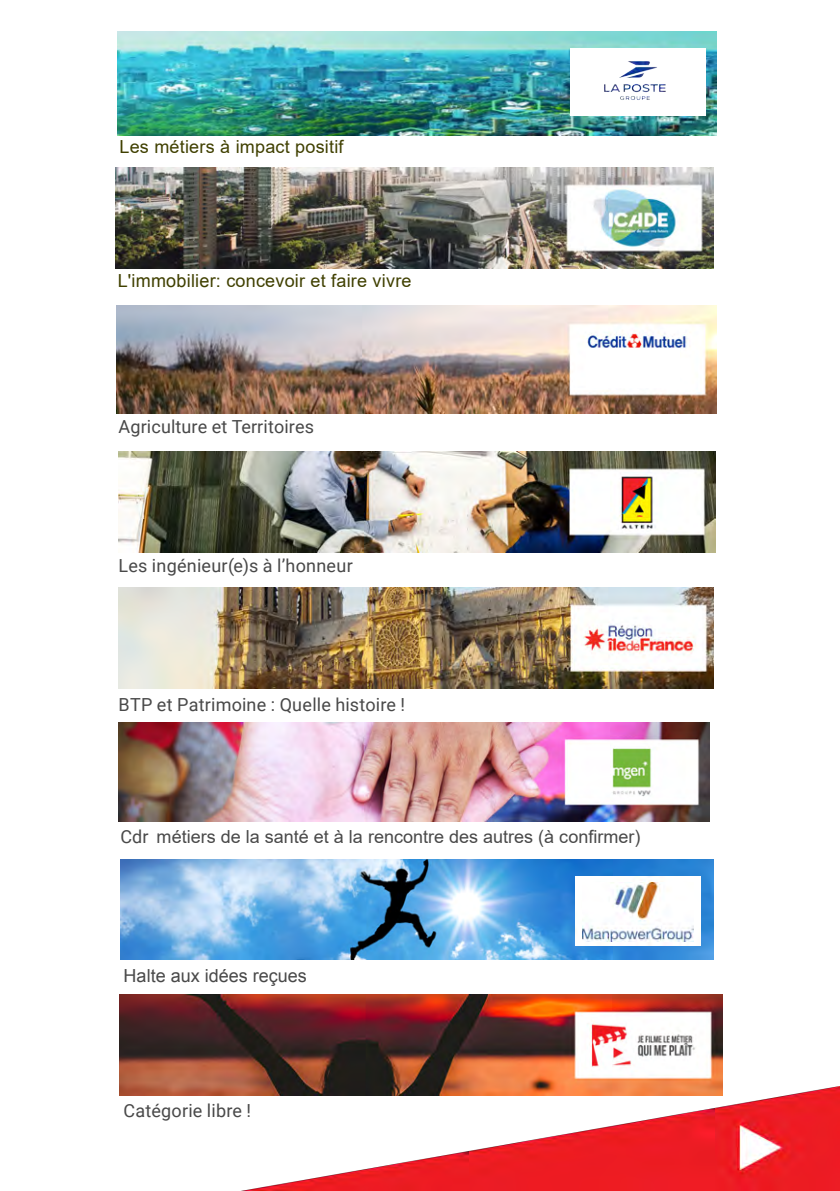
<style>
.page{position:relative;width:840px;height:1191px;background:#fff}
.page>*{position:absolute;margin:0;border:0;box-sizing:border-box;transform-origin:0 0}
.t1{font:18px "Roboto";letter-spacing:.01em;color:#494949}
.t2{font:18px "Arial";letter-spacing:.01em;color:#404000}
.t3{font:18px "Arial";color:#494949}
.t4{font:18px "Arial";color:#494949}
.s1{font-style:inherit}
.s2{font-family:"Roboto"}
</style>
<div class="page">
<img style="left:120px;top:994px;width:602px;height:101px">
<img style="left:118px;top:452px;width:597px;height:100px">
<img style="left:118px;top:587px;width:595px;height:102px">
<img style="left:223px;top:1086px;width:616px;height:105px">
<img style="left:120px;top:860px;width:593px;height:99px">
<img style="left:575px;top:876px;width:124px;height:69px">
<img style="left:582px;top:882px;width:111px;height:60px">
<img style="left:118px;top:722px;width:591px;height:99px">
<img style="left:116px;top:305px;width:600px;height:108px">
<img style="left:115px;top:168px;width:598px;height:100px">
<img style="left:586px;top:348px;width:93px;height:39px">
<img style="left:118px;top:31px;width:598px;height:104px">
<img style="left:570px;top:49px;width:134px;height:66px">
<img style="left:596px;top:53px;width:77px;height:54px">
<p class="t2" style="left:119px;top:135px;width:225px"><span class="s1">L</span>es métiers à impact positif</p>
<p class="t2" style="left:118px;top:269px;width:295px"><span class="s1">L'immobilier</span>: concevoir et faire vivre</p>
<p class="t1" style="left:118px;top:414px;width:197px">Agriculture et Territoires</p>
<p class="t1" style="left:118px;top:553px;width:235px">Les ingénieur(e)s à l’honneur</p>
<p class="t1" style="left:118px;top:691px;width:288px">BTP et Patrimoine : Quelle histoire !</p>
<p class="t3" style="left:120px;top:824px;width:521px"><span class="s2">Cdr</span> métiers de la santé et à la rencontre des autres (à confirmer)</p>
<p class="t4" style="left:123px;top:963px;width:185px">Halte aux idées reçues</p>
<p class="t1" style="left:123px;top:1098px;width:129px">Catégorie libre !</p>
</div>
